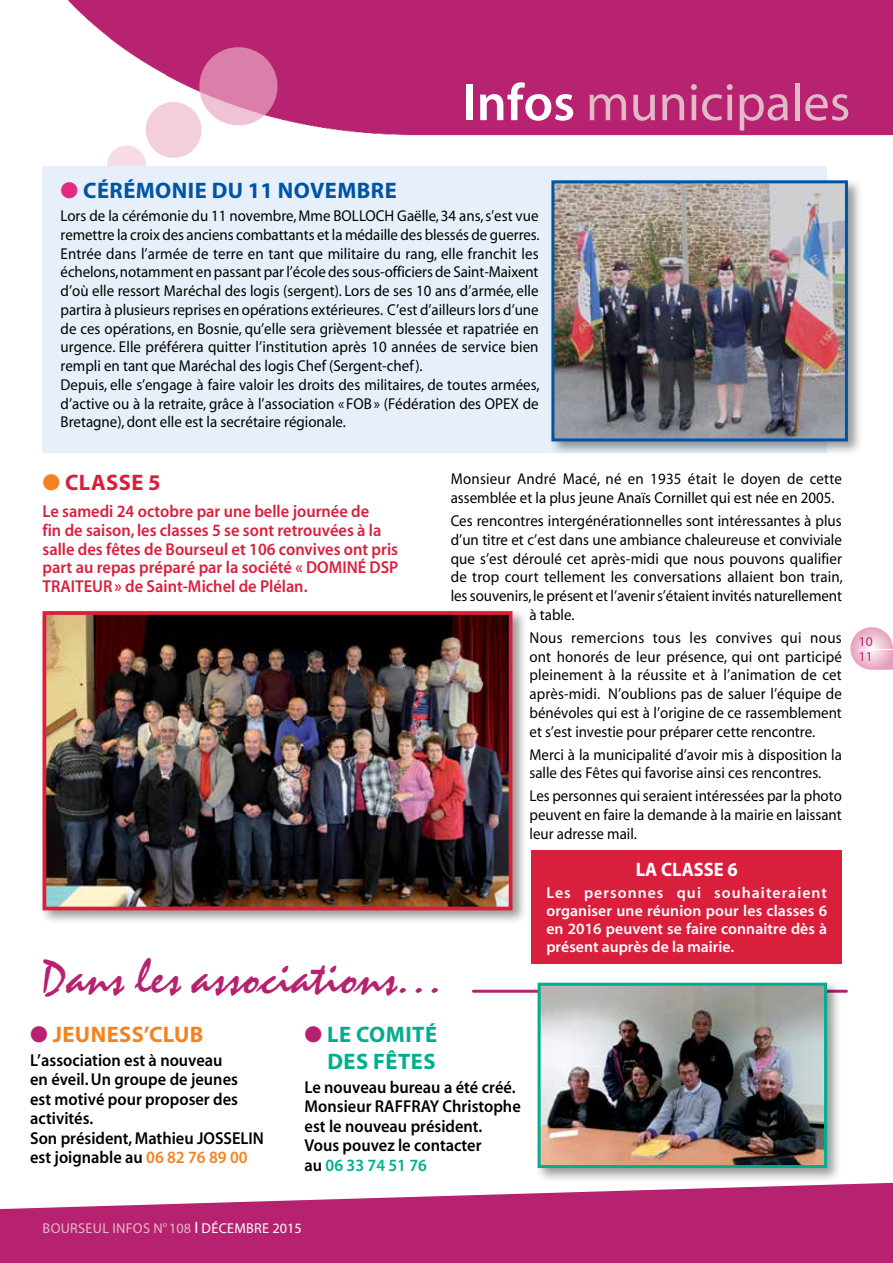
<style>
.page{position:relative;width:893px;height:1263px;background:#fff}
.page>*{position:absolute;margin:0;border:0;box-sizing:border-box;transform-origin:0 0}
.t1{font:52.5px "Myriad MM 400 600";color:#e2b9c7}
.t2{font:48px "Mistral";color:#b72270}
.t3{font:700 22.5px "Myriad Pro";letter-spacing:.02em;color:#0054a6}
.t4{font:700 22.5px/27px "Myriad Pro";letter-spacing:.02em;color:#00ae8e;text-align:right}
.t5{font:700 22.5px "Myriad Pro";letter-spacing:.02em;color:#f58220}
.t6{font:700 22.5px "Myriad Pro";letter-spacing:.02em;color:#da1f3d}
.t7{font:700 19.5px "Myriad Pro";color:#fff;scale:.95 1}
.t8{font:17.25px/19.5px "Myriad MM 565 600";color:#000;scale:.95 1}
.t9{font:17.25px/18.8px "Myriad MM 565 600";color:#da1f3d;scale:.95 1}
.t10{font:15.75px/18.8px "Myriad MM 400 600";color:#000;scale:.95 1}
.t11{font:15.75px/18px "Myriad MM 565 600";color:#fff;text-align:justify}
.t12{font:14.25px "Myriad Pro";letter-spacing:.02em;color:#e2b9c7}
.t13{font:13.5px/15px "Myriad Pro";color:#b72270}
.s1{font-family:"Myriad Pro";font-weight:600;color:#fff}
.s2{color:#e22a85}
.s3{color:#f58220}
.s4{color:#b72270}
.s5{color:#00ae8e}
.s6{font-size:16.5px;color:#fff}
.s7{color:#fff}
</style>
<div class="page">
<div style="left:67px;top:0;width:826px;height:136px;background:#b72271"></div>
<svg style="left:0;top:1183px;width:893px;height:80px;fill:#b72270"></svg>
<svg style="left:850px;top:627px;width:43px;height:43px"></svg>
<hr style="left:859px;top:649px;width:34px;height:1px;background:#fff">
<svg style="left:104px;top:42px;width:179px;height:124px"></svg>
<div style="left:43px;top:166px;width:784px;height:286px;background:#e7f0fa"></div>
<div style="left:548px;top:177px;width:315px;height:280px;background:#000;opacity:.4"></div>
<img style="left:555px;top:184px;width:289px;height:253px">
<div style="left:551px;top:180px;width:297px;height:261px;border:3px solid #0054a6"></div>
<div style="left:40px;top:608px;width:488px;height:318px;background:#000;opacity:.4"></div>
<img style="left:48px;top:616px;width:459px;height:289px">
<div style="left:43px;top:611px;width:469px;height:299px;border:4px solid #da1f3d"></div>
<div style="left:531px;top:850px;width:311px;height:113px;background:#da1f3d"></div>
<hr style="left:473px;top:990px;width:373px;height:3px;background:#b72270">
<div style="left:535px;top:980px;width:307px;height:203px;background:#000;opacity:.4"></div>
<img style="left:542px;top:987px;width:281px;height:177px">
<div style="left:538px;top:983px;width:289px;height:185px;border:3px solid #00ae8e"></div>
<h1 class="t1" style="left:463px;top:77px;width:389px"><span class="s1">Infos</span> municipales</h1>
<h3 class="t3" style="left:61px;top:176px;width:338px"><span class="s2">●</span> CÉRÉMONIE DU 11 NOVEMBRE</h3>
<p class="t10" style="left:61px;top:207px;width:506px">Lors de la cérémonie du 11 novembre, Mme BOLLOCH Gaëlle, 34 ans, s’est vue remettre la croix des anciens combattants et la médaille des blessés de guerres.<br>Entrée dans l’armée de terre en tant que militaire du rang, elle franchit les échelons, notamment en passant par l’école des sous-officiers de Saint-Maixent d’où elle ressort Maréchal des logis (sergent). Lors de ses 10 ans d’armée, elle partira à plusieurs reprises en opérations extérieures. C’est d’ailleurs lors d’une de ces opérations, en Bosnie, qu’elle sera grièvement blessée et rapatriée en urgence. Elle préférera quitter l’institution après 10 années de service bien rempli en tant que Maréchal des logis Chef (Sergent-chef).<br>Depuis, elle s’engage à faire valoir les droits des militaires, de toutes armées, d’active ou à la retraite, grâce à l’association « FOB» (Fédération des OPEX de Bretagne), dont elle est la secrétaire régionale.</p>
<h3 class="t6" style="left:43px;top:467px;width:120px"><span class="s3">●</span> CLASSE 5</h3>
<p class="t9" style="left:43px;top:503px;width:376px">Le samedi 24 octobre par une belle journée de<br>fin de saison, les classes 5 se sont retrouvées à la salle des fêtes de Bourseul et 106 convives ont pris part au repas préparé par la société « DOMINÉ DSP TRAITEUR» de Saint-Michel de Plélan.</p>
<h2 class="t2" style="left:41px;top:950px;width:405px">Dans les associations…</h2>
<p class="t10" style="left:451px;top:471px;width:413px">Monsieur André Macé, né en 1935 était le doyen de cette assemblée et la plus jeune Anaïs Cornillet qui est née en 2005.</p>
<p class="t10" style="left:451px;top:512px;width:413px">Ces rencontres intergénérationnelles sont intéressantes à plus</p>
<p class="t10" style="left:451px;top:531px;width:413px">d’un titre et c’est dans une ambiance chaleureuse et conviviale</p>
<p class="t10" style="left:451px;top:550px;width:413px">que s’est déroulé cet après-midi que nous pouvons qualifier</p>
<p class="t10" style="left:451px;top:569px;width:414px">de trop court tellement les conversations allaient bon train,</p>
<p class="t10" style="left:451px;top:587px;width:413px">les souvenirs, le présent et l’avenir s’étaient invités naturellement</p>
<p class="t10" style="left:529px;top:606px;width:49px">à table.</p>
<p class="t10" style="left:529px;top:629px;width:330px;text-align:justify">Nous remercions tous les convives qui nous ont honorés de leur présence, qui ont participé pleinement à la réussite et à l’animation de cet après-midi. N’oublions pas de saluer l’équipe de bénévoles qui est à l’origine de ce rassemblement et s’est investie pour préparer cette rencontre.</p>
<p class="t10" style="left:529px;top:746px;width:330px">Merci à la municipalité d’avoir mis à disposition la salle des Fêtes qui favorise ainsi ces rencontres.</p>
<p class="t10" style="left:529px;top:787px;width:330px;text-align:justify">Les personnes qui seraient intéressées par la photo peuvent en faire la demande à la mairie en laissant leur adresse mail.</p>
<p class="t7" style="left:636px;top:856px;width:109px">LA CLASSE 6</p>
<p class="t11" style="left:546px;top:884px;width:282px">Les personnes qui souhaiteraient organiser une réunion pour les classes 6 en 2016 peuvent se faire connaitre dès à présent auprès de la mairie.</p>
<h3 class="t5" style="left:30px;top:1020px;width:175px"><span class="s4">●</span> JEUNESS’CLUB</h3>
<p class="t8" style="left:30px;top:1051px;width:248px">L’association est à nouveau<br>en éveil. Un groupe de jeunes<br>est motivé pour proposer des activités.<br>Son président, Mathieu JOSSELIN est joignable au <span class="s3">06 82 76 89 00</span></p>
<h3 class="t4" style="left:305px;top:1020px;width:134px"><span class="s4">●</span> LE COMITÉ<br>DES FÊTES</h3>
<p class="t8" style="left:305px;top:1078px;width:229px">Le nouveau bureau a été créé.<br>Monsieur RAFFRAY Christophe est le nouveau président.<br>Vous pouvez le contacter<br>au <span class="s5">06 33 74 51 76</span></p>
<p class="t13" style="left:859px;top:634px;width:15px">10<br>11</p>
<p class="t12" style="left:43px;top:1219px;width:260px">BOURSEUL INFOS N°108 <span class="s6">I</span> <span class="s7">DÉCEMBRE 2015</span></p>
</div>
